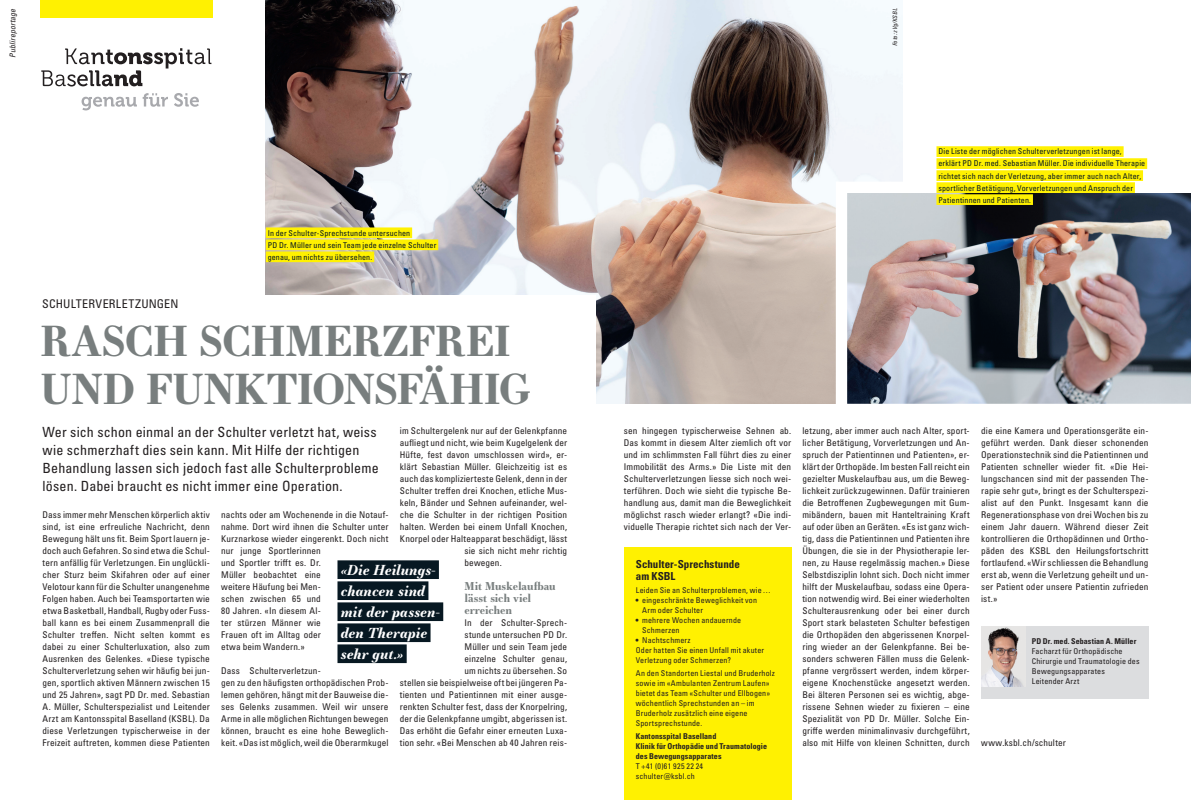
<style>
.page{position:relative;width:1191px;height:800px;background:#fff}
.page>*{position:absolute;margin:0;border:0;box-sizing:border-box;transform-origin:0 0}
.t1{font:700 42px/48px "Essonnes Text";letter-spacing:-.005em;color:#787e7e}
.t2{font:condensed 14px/18px "Univers LT Pro";letter-spacing:.01em;color:#231f20}
.t3{font:italic 700 14px/21px "Essonnes Text";color:#fff}
.t4{font:condensed 12px "Univers LT Pro";letter-spacing:.02em;color:#231f20}
.t5{font:700 11px/12px "Essonnes Text";letter-spacing:-.01em;color:#787e7e}
.t6{font:700 condensed 11px/12px "Univers LT Pro";color:#231f20}
.t7{font:condensed 9.2px/12px "Univers LT Pro";letter-spacing:.01em;color:#231f20;text-align:justify}
.t8{font:condensed 8px/10px "Univers LT Pro";letter-spacing:.015em;color:#231f20}
.t9{font:condensed 8px/12px "Univers LT Pro";letter-spacing:.015em;color:#071822}
.t10{font:700 condensed 8px/10px "Univers LT Pro";letter-spacing:.005em;color:#231f20}
.t11{font:italic condensed 8px "Univers LT Pro";color:#231f20}
.t12{font:italic condensed 6px "Univers LT Pro";color:#231f20}
</style>
<div class="page">
<img style="left:266px;top:0;width:636px;height:404px">
<div style="left:28px;top:296px;width:567px;height:120px;background:#fff"></div>
<img style="left:830px;top:176px;width:361px;height:228px">
<div style="left:40px;top:0;width:172px;height:17px;background:#fff101"></div>
<svg style="left:82px;top:97px;width:55px;height:13px"></svg>
<svg style="left:143px;top:93px;width:25px;height:14px"></svg>
<svg style="left:174px;top:93px;width:25px;height:14px"></svg>
<svg style="left:41px;top:48px;width:170px;height:38px"></svg>
<div style="left:981px;top:626px;width:167px;height:72px;background:#dcdddf"></div>
<div style="left:337px;top:560px;width:102px;height:19px;background:#071822"></div>
<div style="left:337px;top:581px;width:91px;height:19px;background:#071822"></div>
<div style="left:337px;top:602px;width:106px;height:19px;background:#071822"></div>
<div style="left:337px;top:623px;width:93px;height:19px;background:#071822"></div>
<div style="left:337px;top:644px;width:70px;height:19px;background:#071822"></div>
<div style="left:624px;top:548px;width:167px;height:251px;background:#fff101"></div>
<img style="left:981px;top:627px;width:41px;height:59px">
<div style="left:266px;top:227px;width:146px;height:11px;background:#fff101"></div>
<div style="left:266px;top:239px;width:172px;height:11px;background:#fff101"></div>
<div style="left:266px;top:251px;width:108px;height:11px;background:#fff101"></div>
<div style="left:936px;top:146px;width:187px;height:11px;background:#fff101"></div>
<div style="left:936px;top:158px;width:211px;height:11px;background:#fff101"></div>
<div style="left:936px;top:170px;width:207px;height:11px;background:#fff101"></div>
<div style="left:936px;top:182px;width:199px;height:11px;background:#fff101"></div>
<div style="left:936px;top:194px;width:97px;height:11px;background:#fff101"></div>
<p class="t11" style="left:8px;top:58px;width:51px;rotate:-90deg">Publireportage</p>
<p class="t9" style="left:268px;top:226px;width:170px">In der Schulter-Sprechstunde untersuchen<br>PD Dr. Müller und sein Team jede einzelne Schulter genau, um nichts zu übersehen.</p>
<h3 class="t4" style="left:42px;top:296px;width:138px">SCHULTERVERLETZUNGEN</h3>
<h1 class="t1" style="left:41px;top:316px;width:492px">RASCH SCHMERZFREI<br>UND FUNKTIONSFÄHIG</h1>
<h2 class="t2" style="left:43px;top:422px;width:338px">Wer sich schon einmal an der Schulter verletzt hat, weiss wie schmerzhaft dies sein kann. Mit Hilfe der richtigen Behandlung lassen sich jedoch fast alle Schulterprobleme lösen. Dabei braucht es nicht immer eine Operation.</h2>
<p class="t7" style="left:43px;top:508px;width:169px">Dass immer mehr Menschen körperlich aktiv sind, ist eine erfreuliche Nachricht, denn Bewegung hält uns fit. Beim Sport lauern je&shy;doch auch Gefahren. So sind etwa die Schul&shy;tern anfällig für Verletzungen. Ein unglückli&shy;cher Sturz beim Skifahren oder auf einer Velotour kann für die Schulter unangenehme Folgen haben. Auch bei Teamsportarten wie etwa Basketball, Handball, Rugby oder Fuss&shy;ball kann es bei einem Zusammenprall die Schulter treffen. Nicht selten kommt es dabei zu einer Schulterluxation, also zum Ausrenken des Gelenkes. «Diese typische Schulterverletzung sehen wir häufig bei jun&shy;gen, sportlich aktiven Männern zwischen 15 und 25 Jahren», sagt PD Dr. med. Sebastian A. Müller, Schulterspezialist und Leitender Arzt am Kantonsspital Baselland (KSBL). Da diese Verletzungen typischerweise in der Freizeit auftreten, kommen diese Patienten</p>
<p class="t7" style="left:221px;top:508px;width:169px;text-align:left">nachts oder am Wochenende in die Notauf&shy;nahme. Dort wird ihnen die Schulter unter<br>Kurznarkose wieder eingerenkt. Doch nicht nur junge Sportlerinnen<br>und Sportler trifft es. Dr.<br>Müller beobachtet eine<br>weitere Häufung bei Men-<br>schen zwischen 65 und<br>80 Jahren. «In diesem Al-<br>ter stürzen Männer wie<br>Frauen oft im Alltag oder<br>etwa beim Wandern.»</p>
<p class="t7" style="left:400px;top:424px;width:169px">im Schultergelenk nur auf der Gelenkpfanne</p>
<p class="t7" style="left:400px;top:436px;width:169px">aufliegt und nicht, wie beim Kugelgelenk der</p>
<p class="t7" style="left:400px;top:448px;width:169px">Hüfte, fest davon umschlossen wird», er-</p>
<p class="t7" style="left:400px;top:460px;width:169px">klärt Sebastian Müller. Gleichzeitig ist es</p>
<p class="t7" style="left:400px;top:472px;width:169px">auch das komplizierteste Gelenk, denn in der</p>
<p class="t7" style="left:400px;top:484px;width:169px">Schulter treffen drei Knochen, etliche Mus-</p>
<p class="t7" style="left:400px;top:496px;width:169px">keln, Bänder und Sehnen aufeinander, wel-</p>
<p class="t7" style="left:400px;top:508px;width:169px">che die Schulter in der richtigen Position</p>
<p class="t7" style="left:400px;top:520px;width:169px">halten. Werden bei einem Unfall Knochen,</p>
<p class="t7" style="left:400px;top:532px;width:169px">Knorpel oder Halteapparat beschädigt, lässt</p>
<p class="t7" style="left:464px;top:544px;width:104px">sie sich nicht mehr richtig</p>
<p class="t7" style="left:464px;top:556px;width:39px">bewegen.</p>
<p class="t5" style="left:464px;top:579px;width:93px">Mit Muskelaufbau lässt sich viel erreichen</p>
<p class="t7" style="left:400px;top:616px;width:169px;text-align:right">In der Schulter-Sprech-<br>stunde untersuchen PD Dr.<br>Müller und sein Team jede<br>einzelne Schulter genau,<br>um nichts zu übersehen. So<br>stellen sie beispielweise oft bei jüngeren Pa&shy;tienten und Patientinnen mit einer ausge&shy;renkten Schulter fest, dass der Knorpelring, der die Gelenkpfanne umgibt, abgerissen ist.<br>Das erhöht die Gefahr einer erneuten Luxa&shy;tion sehr. «Bei Menschen ab 40 Jahren reis-</p>
<h2 class="t3" style="left:341px;top:559px;width:101px">«Die Heilungs&shy;chancen sind mit der passen&shy;den Therapie sehr gut.»</h2>
<p class="t7" style="left:221px;top:664px;width:169px;text-align:left">Dass Schulterverletzun-<br>gen zu den häufigsten orthopädischen Prob&shy;lemen gehören, hängt mit der Bauweise die&shy;ses Gelenks zusammen. Weil wir unsere Arme in alle möglichen Richtungen bewegen können, braucht es eine hohe Beweglich&shy;keit. «Das ist möglich, weil die Oberarmkugel</p>
<p class="t12" style="left:891px;top:46px;width:39px;rotate:-90deg">Foto: zVg/KSBL</p>
<p class="t9" style="left:938px;top:145px;width:208px">Die Liste der möglichen Schulterverletzungen ist lange, erklärt PD Dr. med. Sebastian Müller. Die individuelle Therapie richtet sich nach der Verletzung, aber immer auch nach Alter, sportlicher Betätigung, Vorverletzungen und Anspruch der Patientinnen und Patienten.</p>
<p class="t7" style="left:981px;top:424px;width:169px">die eine Kamera und Operationsgeräte ein&shy;geführt werden. Dank dieser schonenden Operationstechnik sind die Patientinnen und Patienten schneller wieder fit. «Die Hei&shy;lungschancen sind mit der passenden The&shy;rapie sehr gut», bringt es der Schulterspezi&shy;alist auf den Punkt. Insgesamt kann die Regenerationsphase von drei Wochen bis zu einem Jahr dauern. Während dieser Zeit kontrollieren die Orthopädinnen und Ortho&shy;päden des KSBL den Heilungsfortschritt fortlaufend. «Wir schliessen die Behandlung erst ab, wenn die Verletzung geheilt und un&shy;ser Patient oder unsere Patientin zufrieden ist.»</p>
<p class="t7" style="left:624px;top:424px;width:169px">sen hingegen typischerweise Sehnen ab.<br>Das kommt in diesem Alter ziemlich oft vor und im schlimmsten Fall führt dies zu einer Immobilität des Arms.» Die Liste mit den Schulterverletzungen liesse sich noch wei&shy;terführen. Doch wie sieht die typische Be&shy;handlung aus, damit man die Beweglichkeit möglichst rasch wieder erlangt? «Die indi&shy;viduelle Therapie richtet sich nach der Ver-</p>
<p class="t7" style="left:802px;top:424px;width:265px;text-align:left">letzung, aber immer auch nach Alter, sport-<br>licher Betätigung, Vorverletzungen und An-<br>spruch der Patientinnen und Patienten», er-<br>klärt der Orthopäde. Im besten Fall reicht ein<br>gezielter Muskelaufbau aus, um die Beweg-<br>lichkeit zurückzugewinnen. Dafür trainieren<br>die Betroffenen Zugbewegungen mit Gum-<br>mibändern, bauen mit Hanteltraining Kraft<br>auf oder üben an Geräten. «Es ist ganz wich-<br>tig, dass die Patientinnen und Patienten ihre<br>Übungen, die sie in der Physiotherapie ler-<br>nen, zu Hause regelmässig machen.» Diese<br>Selbstdisziplin lohnt sich. Doch nicht immer<br>hilft der Muskelaufbau, sodass eine Opera-<br>tion notwendig wird. Bei einer wiederholten<br>Schulterausrenkung oder bei einer durch<br>Sport stark belasteten Schulter befestigen<br>die Orthopäden den abgerissenen Knorpel-<br>ring wieder an der Gelenkpfanne. Bei be-<br>sonders schweren Fällen muss die Gelenk-<br>pfanne vergrössert werden, indem körper-<br>eigene Knochenstücke angesetzt werden.<br>Bei älteren Personen sei es wichtig, abge-<br>rissene Sehnen wieder zu fixieren – eine<br>Spezialität von PD Dr. Müller. Solche Ein-<br>griffe werden minimalinvasiv durchgeführt,<br>also mit Hilfe von kleinen Schnitten, durch www.ksbl.ch/schulter</p>
<p class="t6" style="left:636px;top:557px;width:105px">Schulter-Sprechstunde am KSBL</p>
<p class="t8" style="left:636px;top:584px;width:136px">Leiden Sie an Schulterproblemen, wie…</p>
<p class="t8" style="left:642px;top:594px;width:116px;text-indent:-6px">• eingeschränkte Beweglichkeit von<br>Arm oder Schulter</p>
<p class="t8" style="left:642px;top:614px;width:100px;text-indent:-6px">• mehrere Wochen andauernde<br>Schmerzen</p>
<p class="t8" style="left:636px;top:634px;width:130px">• Nachtschmerz<br>Oder hatten Sie einen Unfall mit akuter<br>Verletzung oder Schmerzen?</p>
<p class="t8" style="left:636px;top:667px;width:141px">An den Standorten Liestal und Bruderholz sowie im «Ambulanten Zentrum Laufen» bietet das Team «Schulter und Ellbogen» wöchentlich Sprechstunden an – im Bruderholz zusätzlich eine eigene Sportsprechstunde.</p>
<p class="t10" style="left:636px;top:731px;width:133px">Kantonsspital Baselland<br>Klinik für Orthopädie und Traumatologie des Bewegungsapparates</p>
<p class="t8" style="left:636px;top:760px;width:69px">T +41 (0)61 925 22 24 schulter@ksbl.ch</p>
<p class="t10" style="left:1031px;top:635px;width:106px">PD Dr. med. Sebastian A. Müller</p>
<p class="t8" style="left:1031px;top:645px;width:109px">Facharzt für Orthopädische<br>Chirurgie und Traumatologie des<br>Bewegungsapparates<br>Leitender Arzt</p>
</div>
